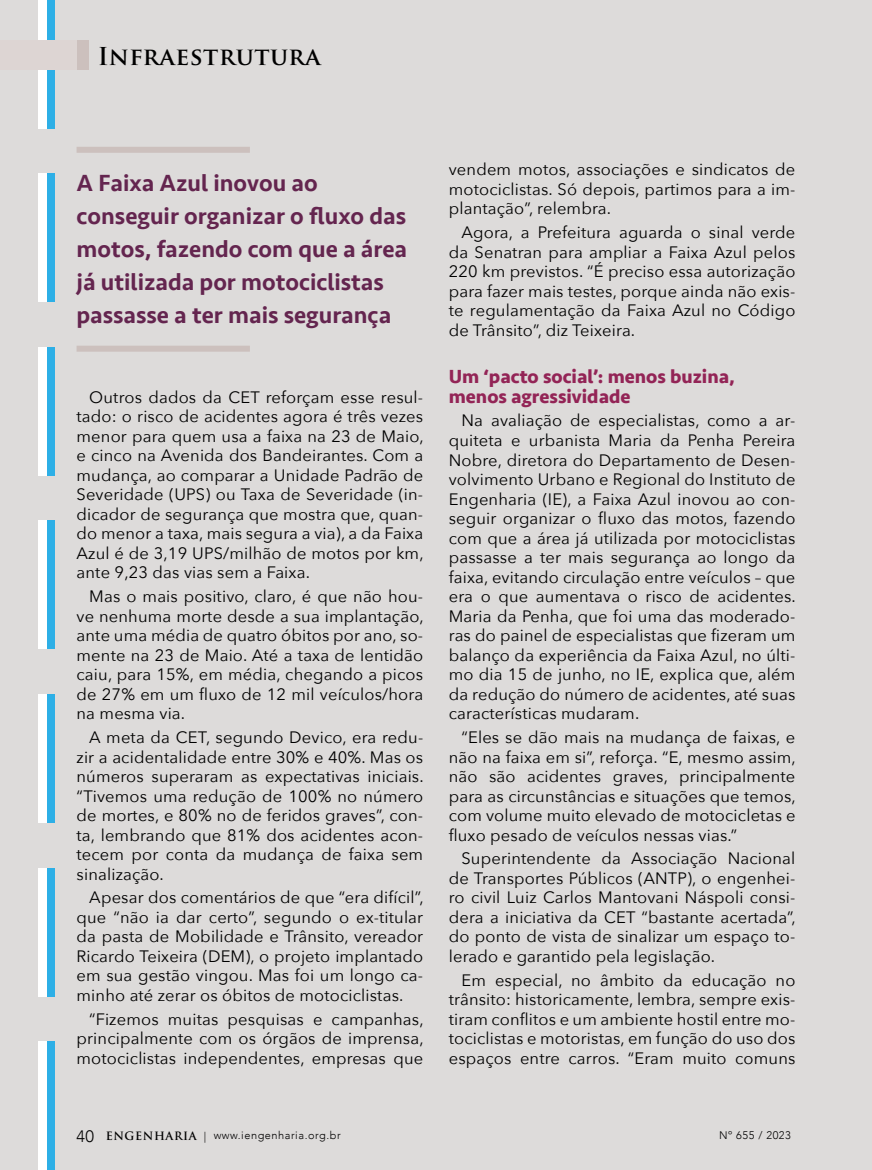
<style>
.page{position:relative;width:872px;height:1170px;background:#fff}
.page>*{position:absolute;margin:0;border:0;box-sizing:border-box;transform-origin:0 0}
.t1{font:500 24px/33px "Seravek";color:#64254f}
.t2{font:700 24px "Trajan Pro";letter-spacing:.02em;color:#000}
.t3{font:700 19.5px/19.5px "Seravek";color:#932456}
.t4{font:16.5px/19.5px "Avenir Next";letter-spacing:.01em;color:#000;text-align:justify}
.t5{font:300 10.95px "Avenir";letter-spacing:.05em;color:#000}
.s1{font-size:16.5px}
.s2{font-family:"Trajan Pro";font-weight:700;font-size:11.25px}
</style>
<div class="page">
<div style="left:0;top:0;width:872px;height:1169px;background:#dddbda"></div>
<div style="left:47px;top:1041px;width:8px;height:128px;background:#2dafe6"></div>
<div style="left:38px;top:1041px;width:9px;height:128px;background:#fff"></div>
<div style="left:47px;top:694px;width:8px;height:128px;background:#2dafe6"></div>
<div style="left:38px;top:694px;width:9px;height:128px;background:#fff"></div>
<div style="left:47px;top:347px;width:8px;height:129px;background:#2dafe6"></div>
<div style="left:38px;top:347px;width:9px;height:129px;background:#fff"></div>
<div style="left:47px;top:867px;width:8px;height:129px;background:#2dafe6"></div>
<div style="left:38px;top:867px;width:9px;height:129px;background:#fff"></div>
<div style="left:47px;top:520px;width:8px;height:129px;background:#2dafe6"></div>
<div style="left:38px;top:520px;width:9px;height:129px;background:#fff"></div>
<div style="left:47px;top:173px;width:8px;height:129px;background:#2dafe6"></div>
<div style="left:38px;top:173px;width:9px;height:129px;background:#fff"></div>
<div style="left:47px;top:0;width:8px;height:129px;background:#2dafe6"></div>
<div style="left:38px;top:0;width:9px;height:129px;background:#fff"></div>
<div style="left:0;top:40px;width:77px;height:30px;background:#ddd5d3"></div>
<div style="left:77px;top:40px;width:11px;height:30px;background:#ccc0bd"></div>
<div style="left:77px;top:147px;width:173px;height:6px;background:#ccc0bd"></div>
<div style="left:77px;top:345px;width:173px;height:6px;background:#ccc0bd"></div>
<h1 class="t2" style="left:98px;top:41px;width:224px">Infraestrutura</h1>
<h1 class="t1" style="left:77px;top:167px;width:332px">A Faixa Azul inovou ao conseguir organizar o fluxo das motos, fazendo com que a área já utilizada por motociclistas passasse a ter mais segurança</h1>
<p class="t4" style="left:77px;top:386px;width:349px;text-indent:13px">Outros dados da CET reforçam esse resul&shy;tado: o risco de acidentes agora é três vezes menor para quem usa a faixa na 23 de Maio, e cinco na Avenida dos Bandeirantes. Com a mudança, ao comparar a Unidade Padrão de Severidade (UPS) ou Taxa de Severidade (in&shy;dicador de segurança que mostra que, quan&shy;do menor a taxa, mais segura a via), a da Faixa Azul é de 3,19 UPS/milhão de motos por km, ante 9,23 das vias sem a Faixa.</p>
<p class="t4" style="left:77px;top:586px;width:349px;text-indent:13px">Mas o mais positivo, claro, é que não hou&shy;ve nenhuma morte desde a sua implantação, ante uma média de quatro óbitos por ano, so&shy;mente na 23 de Maio. Até a taxa de lentidão caiu, para 15%, em média, chegando a picos de 27% em um fluxo de 12 mil veículos/hora na mesma via.</p>
<p class="t4" style="left:77px;top:726px;width:349px;text-indent:13px">A meta da CET, segundo Devico, era redu&shy;zir a acidentalidade entre 30% e 40%. Mas os números superaram as expectativas iniciais. “Tivemos uma redução de 100% no número de mortes, e 80% no de feridos graves”, con&shy;ta, lembrando que 81% dos acidentes acon&shy;tecem por conta da mudança de faixa sem sinalização.</p>
<p class="t4" style="left:77px;top:887px;width:349px;text-indent:13px">Apesar dos comentários de que “era difícil”, que “não ia dar certo”, segundo o ex-titular da pasta de Mobilidade e Trânsito, vereador Ricardo Teixeira (DEM), o projeto implantado em sua gestão vingou. Mas foi um longo ca&shy;minho até zerar os óbitos de motociclistas.</p>
<p class="t4" style="left:77px;top:1008px;width:349px;text-indent:13px">“Fizemos muitas pesquisas e campanhas, principalmente com os órgãos de imprensa, motociclistas independentes, empresas que</p>
<p class="t4" style="left:449px;top:159px;width:348px">vendem motos, associações e sindicatos de motociclistas. Só depois, partimos para a im&shy;plantação”, relembra.</p>
<p class="t4" style="left:449px;top:222px;width:348px;text-indent:13px">Agora, a Prefeitura aguarda o sinal verde da Senatran para ampliar a Faixa Azul pelos 220 km previstos. “É preciso essa autorização para fazer mais testes, porque ainda não exis&shy;te regulamentação da Faixa Azul no Código de Trânsito”, diz Teixeira.</p>
<p class="t3" style="left:449px;top:366px;width:288px">Um ‘pacto social’: menos buzina, menos agressividade</p>
<p class="t4" style="left:449px;top:410px;width:348px;text-indent:13px">Na avaliação de especialistas, como a ar&shy;quiteta e urbanista Maria da Penha Pereira Nobre, diretora do Departamento de Desen&shy;volvimento Urbano e Regional do Instituto de Engenharia (IE), a Faixa Azul inovou ao con&shy;seguir organizar o fluxo das motos, fazendo com que a área já utilizada por motociclistas passasse a ter mais segurança ao longo da faixa, evitando circulação entre veículos – que era o que aumentava o risco de acidentes.<br>Maria da Penha, que foi uma das moderado&shy;ras do painel de especialistas que fizeram um balanço da experiência da Faixa Azul, no últi&shy;mo dia 15 de junho, no IE, explica que, além da redução do número de acidentes, até suas características mudaram.</p>
<p class="t4" style="left:449px;top:726px;width:349px;text-indent:13px">“Eles se dão mais na mudança de faixas, e não na faixa em si”, reforça. “E, mesmo assim, não são acidentes graves, principalmente para as circunstâncias e situações que temos, com volume muito elevado de motocicletas e fluxo pesado de veículos nessas vias.”</p>
<p class="t4" style="left:449px;top:848px;width:349px;text-indent:13px">Superintendente da Associação Nacional de Transportes Públicos (ANTP), o engenhei&shy;ro civil Luiz Carlos Mantovani Náspoli consi&shy;dera a iniciativa da CET “bastante acertada”, do ponto de vista de sinalizar um espaço to&shy;lerado e garantido pela legislação.</p>
<p class="t4" style="left:449px;top:969px;width:348px;text-indent:13px">Em especial, no âmbito da educação no trânsito: historicamente, lembra, sempre exis&shy;tiram conflitos e um ambiente hostil entre mo&shy;tociclistas e motoristas, em função do uso dos espaços entre carros. “Eram muito comuns</p>
<p class="t5" style="left:77px;top:1128px;width:266px"><span class="s1">40</span> <span class="s2">ENGENHARIA</span> | www.iengenharia.org.br</p>
<p class="t5" style="left:719px;top:1128px;width:73px">Nº 655 / 2023</p>
</div>
